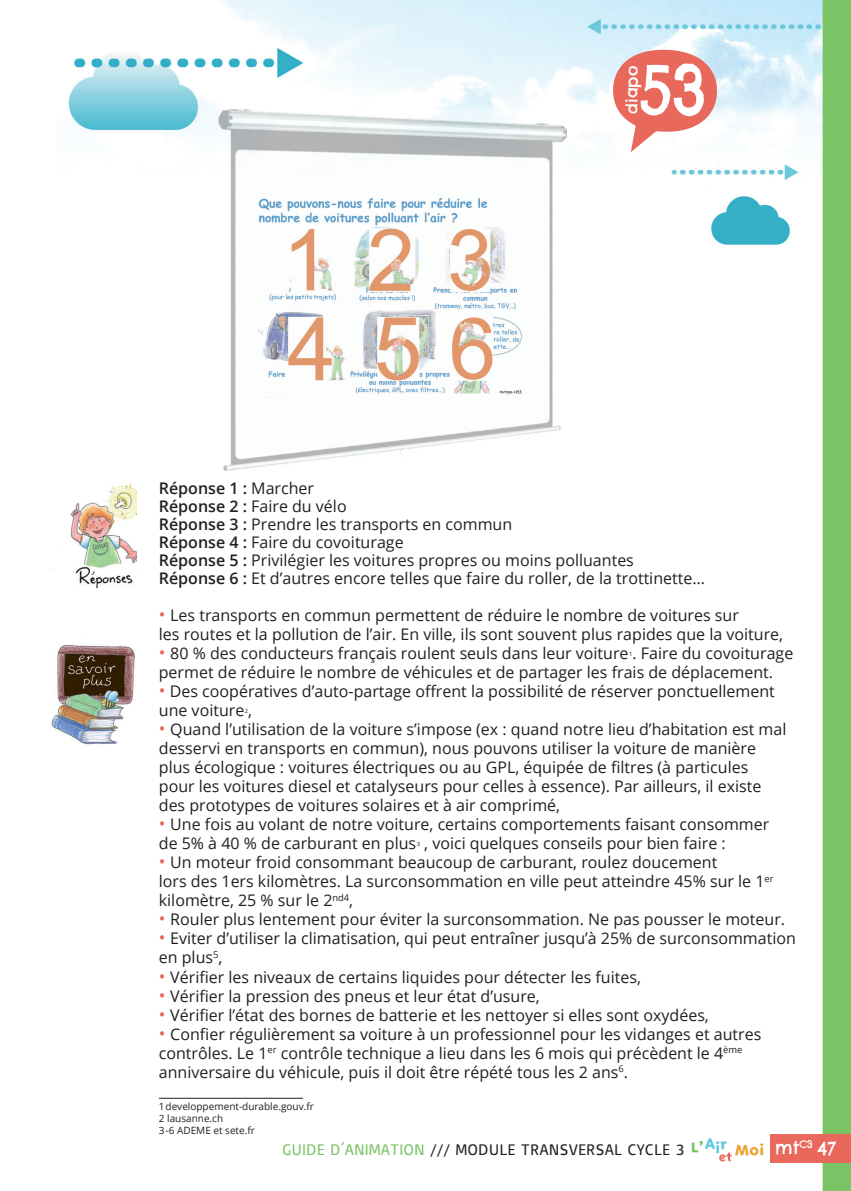
<style>
.page{position:relative;width:851px;height:1191px;background:#fff}
.page>*{position:absolute;margin:0;border:0;box-sizing:border-box;transform-origin:0 0}
.t1{font:68px "Chelsea Market";color:#fff;scale:.9 1}
.t2{font:18px "Chelsea Market";color:#fff}
.t3{font:16px/19px "Open Sans";color:#231f20}
.t4{font:16px "Basic";color:#231f20}
.t5{font:16px "Chelsea Market";color:#fff}
.t6{font:10.4px "Chelsea Market";color:#fff}
.t7{font:10px/12px "Open Sans";color:#231f20}
.t8{font:5.8px "Open Sans";color:#231f20}
.s1{font-weight:600}
.s2{font-size:18px;color:#e8685c}
.s3{color:#7bc466}
</style>
<div class="page">
<img style="left:57px;top:0;width:765px;height:1099px">
<svg style="left:822px;top:0;width:28px;height:1191px;background:#86c973"></svg>
<div style="left:770px;top:1134px;width:80px;height:28px;background:#e8685c"></div>
<img style="left:57px;top:482px;width:79px;height:106px">
<img style="left:51px;top:632px;width:91px;height:115px">
<svg style="left:691px;top:1139px;width:72px;height:22px"></svg>
<img style="left:218px;top:109px;width:348px;height:361px">
<hr style="left:159px;top:1098px;width:144px;height:1px;background:#231f20">
<svg style="left:612px;top:50px;width:105px;height:102px"></svg>
<p class="t5" style="left:621px;top:114px;width:49px;rotate:-90deg">diapo</p>
<h1 class="t1" style="left:638px;top:47px;width:76px">53</h1>
<p class="t3" style="left:159px;top:479px;width:547px;line-height:18px"><span class="s1">Réponse 1 :</span> Marcher<br><span class="s1">Réponse 2 :</span> Faire du vélo<br><span class="s1">Réponse 3 :</span> Prendre les transports en commun<br><span class="s1">Réponse 4 :</span> Faire du covoiturage<br><span class="s1">Réponse 5 :</span> Privilégier les voitures propres ou moins polluantes<br><span class="s1">Réponse 6 :</span> Et d’autres encore telles que faire du roller, de la trottinette…</p>
<p class="t3" style="left:159px;top:605px;width:625px"><span class="s2">•</span> Les transports en commun permettent de réduire le nombre de voitures sur<br>les routes et la pollution de l’air. En ville, ils sont souvent plus rapides que la voiture,</p>
<p class="t3" style="left:159px;top:643px;width:636px"><span class="s2">•</span> 80 % des conducteurs français roulent seuls dans leur voiture . Faire du covoiturage</p>
<p class="t8" style="left:629px;top:650px;width:5px">1</p>
<p class="t3" style="left:159px;top:662px;width:615px">permet de réduire le nombre de véhicules et de partager les frais de déplacement.</p>
<p class="t3" style="left:159px;top:681px;width:617px"><span class="s2">•</span> Des coopératives d’auto-partage offrent la possibilité de réserver ponctuellement une voiture ,</p>
<p class="t8" style="left:245px;top:707px;width:5px">2</p>
<p class="t3" style="left:159px;top:719px;width:629px"><span class="s2">•</span> Quand l’utilisation de la voiture s’impose (ex : quand notre lieu d’habitation est mal desservi en transports en commun), nous pouvons utiliser la voiture de manière plus écologique : voitures électriques ou au GPL, équipée de filtres (à particules pour les voitures diesel et catalyseurs pour celles à essence). Par ailleurs, il existe des prototypes de voitures solaires et à air comprimé,</p>
<p class="t3" style="left:159px;top:814px;width:612px"><span class="s2">•</span> Une fois au volant de notre voiture, certains comportements faisant consommer de 5% à 40 % de carburant en plus</p>
<p class="t8" style="left:416px;top:840px;width:5px">3</p>
<p class="t3" style="left:424px;top:833px;width:303px">, voici quelques conseils pour bien faire :</p>
<p class="t3" style="left:159px;top:852px;width:616px"><span class="s2">•</span> Un moteur froid consommant beaucoup de carburant, roulez doucement<br>lors des 1ers kilomètres. La surconsommation en ville peut atteindre 45% sur le 1<sup>er </sup>kilomètre, 25 % sur le 2<sup>nd4</sup>,</p>
<p class="t3" style="left:159px;top:909px;width:627px"><span class="s2">•</span> Rouler plus lentement pour éviter la surconsommation. Ne pas pousser le moteur.</p>
<p class="t3" style="left:159px;top:928px;width:638px"><span class="s2">•</span> Eviter d’utiliser la climatisation, qui peut entraîner jusqu’à 25% de surconsommation en plus<sup>5</sup>,</p>
<p class="t3" style="left:159px;top:966px;width:483px"><span class="s2">•</span> Vérifier les niveaux de certains liquides pour détecter les fuites,</p>
<p class="t3" style="left:159px;top:985px;width:382px"><span class="s2">•</span> Vérifier la pression des pneus et leur état d’usure,</p>
<p class="t3" style="left:159px;top:1004px;width:551px"><span class="s2">•</span> Vérifier l’état des bornes de batterie et les nettoyer si elles sont oxydées,</p>
<p class="t3" style="left:159px;top:1023px;width:604px"><span class="s2">•</span> Confier régulièrement sa voiture à un professionnel pour les vidanges et autres contrôles. Le 1<sup>er</sup> contrôle technique a lieu dans les 6 mois qui précèdent le 4<sup>ème </sup>anniversaire du véhicule, puis il doit être répété tous les 2 ans<sup>6</sup>.</p>
<p class="t7" style="left:159px;top:1100px;width:156px">1 developpement-durable.gouv.fr<br>2 lausanne.ch<br>3 -6 ADEME et sete.fr</p>
<p class="t6" style="left:799px;top:1137px;width:15px">C3</p>
<p class="t4" style="left:282px;top:1139px;width:404px"><span class="s3">GUIDE D’ANIMATION</span> /// MODULE TRANSVERSAL CYCLE 3</p>
<p class="t2" style="left:775px;top:1136px;width:62px">mt 47</p>
</div>
